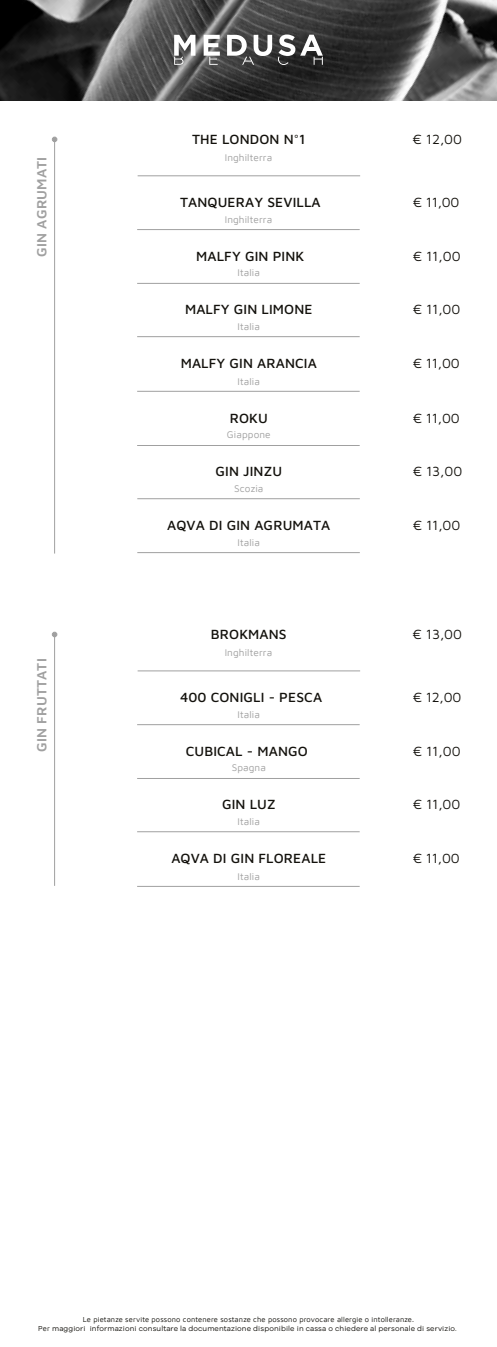
<style>
.page{position:relative;width:497px;height:1347px;background:#fff}
.page>*{position:absolute;margin:0;border:0;box-sizing:border-box;transform-origin:0 0}
.t1{font:500 13.75px "Maven Pro";letter-spacing:.01em;color:#13110c}
.t2{font:13.75px "Maven Pro";color:#13110c}
.t3{font:600 13.75px "Maven Pro";letter-spacing:.01em;color:#a0a0a0}
.t4{font:10px "Maven Pro";letter-spacing:.01em;color:#a0a0a0}
.t5{font:7.5px "Galyon";letter-spacing:.015em;color:#13110c}
.t6{font:7.5px "Maven Pro";letter-spacing:.015em;color:#13110c}
.s1{font-family:"Maven Pro"}
</style>
<div class="page">
<img style="left:0;top:0;width:496px;height:100px">
<svg style="left:174px;top:35px;width:21px;height:30px"></svg>
<svg style="left:203px;top:35px;width:16px;height:30px"></svg>
<svg style="left:227px;top:34px;width:95px;height:31px"></svg>
<hr style="left:137px;top:778px;width:222px;height:1px;background:#a0a0a0">
<hr style="left:137px;top:831px;width:222px;height:1px;background:#a0a0a0">
<hr style="left:137px;top:886px;width:222px;height:1px;background:#a0a0a0">
<hr style="left:54px;top:634px;width:1px;height:251px;background:#a0a0a0">
<svg style="left:52px;top:632px;width:5px;height:4px"></svg>
<hr style="left:137px;top:670px;width:222px;height:1px;background:#a0a0a0">
<hr style="left:137px;top:724px;width:222px;height:1px;background:#a0a0a0">
<hr style="left:137px;top:283px;width:222px;height:1px;background:#a0a0a0">
<hr style="left:137px;top:336px;width:222px;height:1px;background:#a0a0a0">
<hr style="left:137px;top:391px;width:222px;height:1px;background:#a0a0a0">
<hr style="left:137px;top:498px;width:222px;height:1px;background:#a0a0a0">
<hr style="left:137px;top:552px;width:222px;height:1px;background:#a0a0a0">
<hr style="left:137px;top:445px;width:222px;height:1px;background:#a0a0a0">
<hr style="left:54px;top:139px;width:1px;height:414px;background:#a0a0a0">
<svg style="left:52px;top:137px;width:5px;height:5px"></svg>
<hr style="left:137px;top:175px;width:222px;height:1px;background:#a0a0a0">
<hr style="left:137px;top:229px;width:222px;height:1px;background:#a0a0a0">
<p class="t3" style="left:32px;top:256px;width:101px;rotate:-90deg">GIN AGRUMATI</p>
<p class="t3" style="left:32px;top:751px;width:95px;rotate:-90deg">GIN FRUTTATI</p>
<p class="t1" style="left:192px;top:130px;width:115px">THE LONDON N°1</p>
<p class="t4" style="left:224px;top:150px;width:49px">Inghilterra</p>
<p class="t2" style="left:412px;top:130px;width:51px">€ 12,00</p>
<p class="t1" style="left:180px;top:193px;width:142px">TANQUERAY SEVILLA</p>
<p class="t4" style="left:224px;top:212px;width:49px">Inghilterra</p>
<p class="t2" style="left:412px;top:193px;width:48px">€ 11,00</p>
<p class="t1" style="left:196px;top:247px;width:109px">MALFY GIN PINK</p>
<p class="t4" style="left:237px;top:266px;width:24px">Italia</p>
<p class="t2" style="left:412px;top:247px;width:49px">€ 11,00</p>
<p class="t1" style="left:185px;top:299px;width:129px">MALFY GIN LIMONE</p>
<p class="t4" style="left:237px;top:319px;width:24px">Italia</p>
<p class="t2" style="left:412px;top:299px;width:49px">€ 11,00</p>
<p class="t1" style="left:180px;top:354px;width:137px">MALFY GIN ARANCIA</p>
<p class="t4" style="left:237px;top:375px;width:24px">Italia</p>
<p class="t2" style="left:412px;top:354px;width:48px">€ 11,00</p>
<p class="t1" style="left:229px;top:408px;width:40px">ROKU</p>
<p class="t4" style="left:227px;top:428px;width:45px">Giappone</p>
<p class="t2" style="left:412px;top:408px;width:48px">€ 11,00</p>
<p class="t1" style="left:215px;top:462px;width:68px">GIN JINZU</p>
<p class="t4" style="left:234px;top:482px;width:31px">Scozia</p>
<p class="t1" style="left:167px;top:516px;width:164px">AQVA DI GIN AGRUMATA</p>
<p class="t4" style="left:237px;top:535px;width:24px">Italia</p>
<p class="t2" style="left:412px;top:462px;width:51px">€ 13,00</p>
<p class="t2" style="left:412px;top:516px;width:49px">€ 11,00</p>
<p class="t1" style="left:210px;top:625px;width:77px">BROKMANS</p>
<p class="t4" style="left:224px;top:645px;width:49px">Inghilterra</p>
<p class="t2" style="left:412px;top:625px;width:51px">€ 13,00</p>
<p class="t1" style="left:180px;top:688px;width:143px">400 CONIGLI - PESCA</p>
<p class="t4" style="left:237px;top:707px;width:24px">Italia</p>
<p class="t2" style="left:412px;top:688px;width:50px">€ 12,00</p>
<p class="t1" style="left:185px;top:741px;width:123px">CUBICAL - MANGO</p>
<p class="t4" style="left:231px;top:760px;width:36px">Spagna</p>
<p class="t2" style="left:412px;top:741px;width:49px">€ 11,00</p>
<p class="t1" style="left:222px;top:794px;width:55px">GIN LUZ</p>
<p class="t4" style="left:237px;top:814px;width:24px">Italia</p>
<p class="t2" style="left:412px;top:794px;width:49px">€ 11,00</p>
<p class="t1" style="left:171px;top:849px;width:156px">AQVA DI GIN FLOREALE</p>
<p class="t4" style="left:237px;top:869px;width:24px">Italia</p>
<p class="t2" style="left:412px;top:849px;width:48px">€ 11,00</p>
<p class="t6" style="left:83px;top:1313px;width:332px">Le pietanze servite possono contenere sostanze che possono provocare allergie o intolleranze.</p>
<p class="t5" style="left:38px;top:1322px;width:419px"><span class="s1">Per</span> maggiori informazioni consultare la documentazione disponibile in cassa o chiedere al personale di servizio.</p>
</div>
